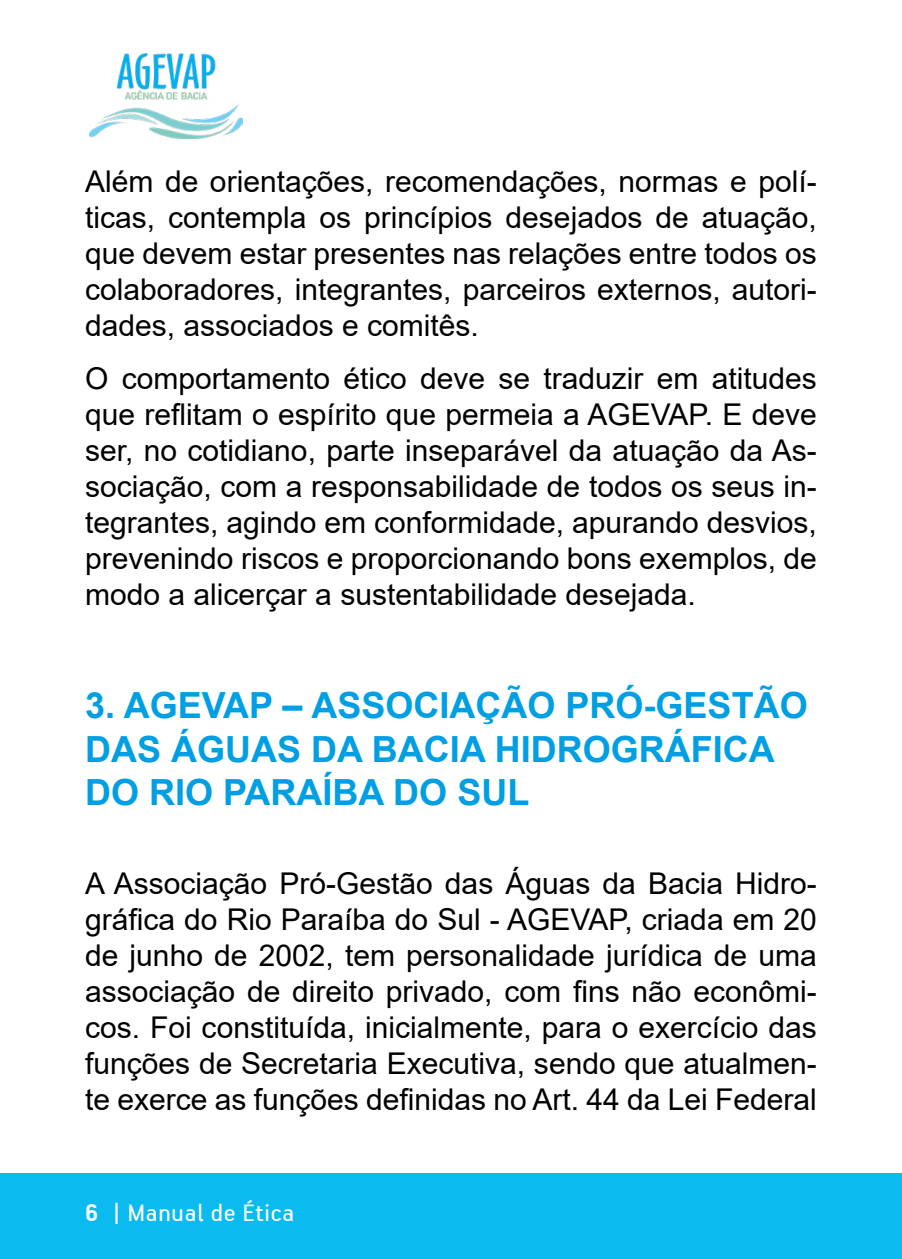
<style>
.page{position:relative;width:902px;height:1259px;background:#fff}
.page>*{position:absolute;margin:0;border:0;box-sizing:border-box;transform-origin:0 0}
.t1{font:700 36px/43.2px "Arial";color:#009fe3}
.t2{font:30px/36px "Arial";color:#000;text-align:justify}
.t3{font:27px "PF Handbook Pro";letter-spacing:.03em;color:#fff}
.s1{font-weight:700}
</style>
<div class="page">
<div style="left:0;top:1174px;width:901px;height:85px;background:#0bbbef"></div>
<img style="left:90px;top:54px;width:152px;height:85px">
<p class="t2" style="left:85px;top:163px;width:733px">Além de orientações, recomendações, normas e polí&shy;ticas, contempla os princípios desejados de atuação, que devem estar presentes nas relações entre todos os colaboradores, integrantes, parceiros externos, autori&shy;dades, associados e comitês.</p>
<p class="t2" style="left:85px;top:360px;width:733px">O comportamento ético deve se traduzir em atitudes que reflitam o espírito que permeia a AGEVAP. E deve ser, no cotidiano, parte inseparável da atuação da As&shy;sociação, com a responsabilidade de todos os seus in&shy;tegrantes, agindo em conformidade, apurando desvios, prevenindo riscos e proporcionando bons exemplos, de modo a alicerçar a sustentabilidade desejada.</p>
<p class="t1" style="left:85px;top:684px;width:724px">3. AGEVAP – ASSOCIAÇÃO PRÓ-GESTÃO<br>DAS ÁGUAS DA BACIA HIDROGRÁFICA<br>DO RIO PARAÍBA DO SUL</p>
<p class="t2" style="left:85px;top:865px;width:733px">A Associação Pró-Gestão das Águas da Bacia Hidro&shy;gráfica do Rio Paraíba do Sul - AGEVAP, criada em 20 de junho de 2002, tem personalidade jurídica de uma associação de direito privado, com fins não econômi&shy;cos. Foi constituída, inicialmente, para o exercício das funções de Secretaria Executiva, sendo que atualmen&shy;te exerce as funções definidas no Art. 44 da Lei Federal</p>
<p class="t3" style="left:85px;top:1196px;width:211px"><span class="s1">6 |</span> Manual de Ética</p>
</div>
